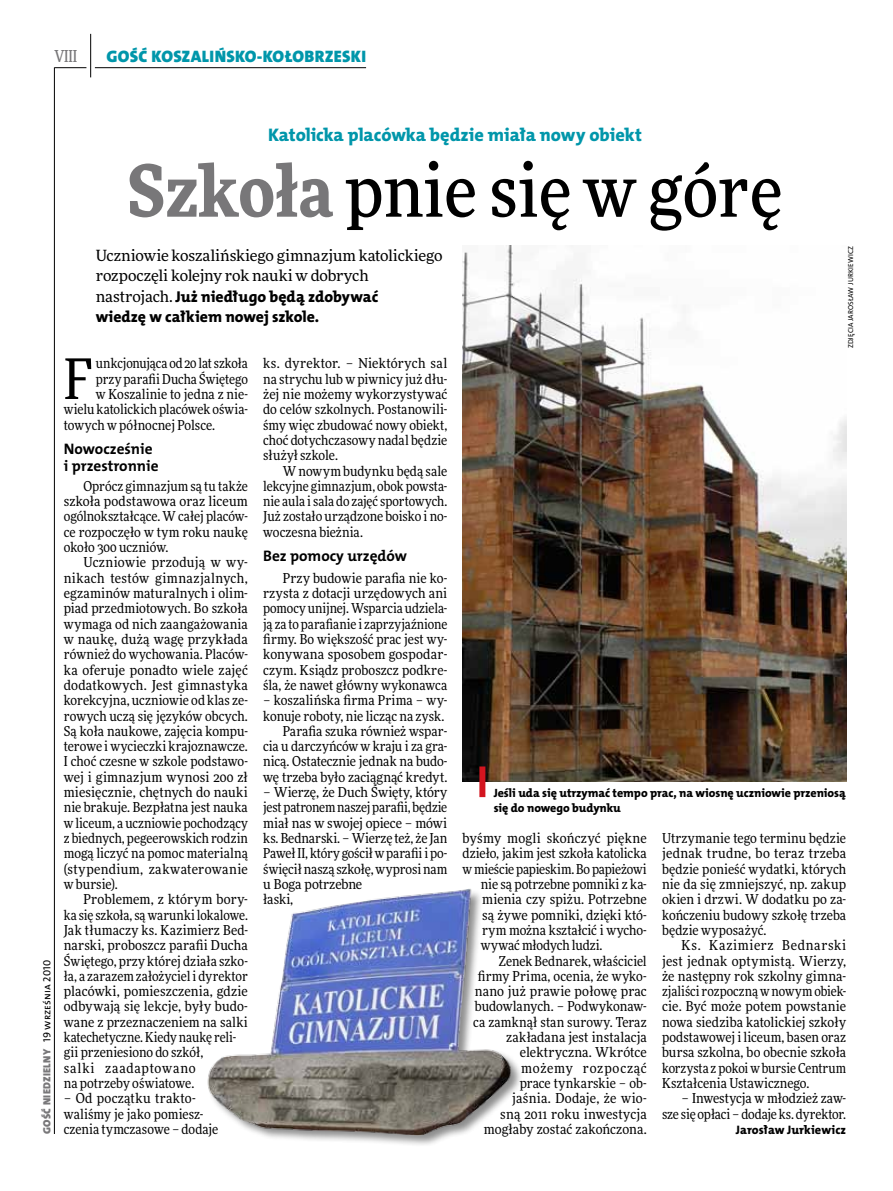
<style>
.page{position:relative;width:893px;height:1191px;background:#fff}
.page>*{position:absolute;margin:0;border:0;box-sizing:border-box;transform-origin:0 0}
.t1{font:500 72px "Freeday Narrow";color:#000}
.t2{font:55.95px "Freeday Narrow News";color:#000}
.t3{font:18.3px "The Mix HP8 Ex Bld";letter-spacing:-.005em;color:#0096aa}
.t4{font:16.65px "The Mix HP9 Blk";letter-spacing:.02em;color:#0096aa}
.t5{font:500 16.5px "Freeday Narrow";color:#787779;scale:.9 1}
.t6{font:15.75px/20.4px "The Mix HP8 Ex Bld";color:#000}
.t7{font:15.45px/20.4px "Freeday News";letter-spacing:-.01em;color:#000}
.t8{font:15.3px/17.7px "The Mix HP7 Bld";color:#000}
.t9{font:13.65px/15.3px "Freeday Narrow News";color:#000;text-align:justify}
.t10{font:13.65px "Freeday Narrow News";letter-spacing:.05em;color:#000}
.t11{font:12.3px "The Mix HP8 Ex Bld";letter-spacing:.005em;color:#000}
.t12{font:12px/15.3px "The Mix HP8 Ex Bld";letter-spacing:-.005em;color:#000}
.t13{font:10.5px "The Mix HP9 Blk";letter-spacing:.025em;color:#787779}
.t14{font:7.2px "The Mix HP5 Plain";letter-spacing:.015em;color:#000}
.s1{font-family:"The Mix HP5 Plain";color:#000}
.s2{font-weight:900;color:#787779}
.s3{font-family:"Freeday News";font-size:15.45px}
</style>
<div class="page">
<hr style="left:54px;top:67px;width:1px;height:1067px;background:#000">
<hr style="left:90px;top:34px;width:1px;height:43px;background:#000">
<hr style="left:54px;top:67px;width:32px;height:1px;background:#000">
<hr style="left:95px;top:67px;width:271px;height:1px;background:#000">
<img style="left:463px;top:246px;width:383px;height:536px">
<div style="left:207px;top:888px;width:316px;height:258px;background:#000;opacity:.45"></div>
<img style="left:207px;top:888px;width:316px;height:247px">
<div style="left:479px;top:766px;width:6px;height:31px;background:#d3151f"></div>
<p class="t5" style="left:54px;top:46px;width:27px">VIII</p>
<p class="t4" style="left:106px;top:46px;width:261px">GOŚĆ KOSZALIŃSKO-KOŁOBRZESKI</p>
<p class="t13" style="left:40px;top:1134px;width:175px;rotate:-90deg">GOŚĆ NIEDZIELNY <span class="s1">19 września 2010</span></p>
<h3 class="t3" style="left:268px;top:123px;width:375px">Katolicka placówka będzie miała nowy obiekt</h3>
<h1 class="t1" style="left:128px;top:146px;width:656px"><span class="s2">Szkoła</span> pnie się w górę</h1>
<p class="t7" style="left:96px;top:245px;width:348px">Uczniowie koszalińskiego gimnazjum katolickiego rozpoczęli kolejny rok nauki w dobrych</p>
<p class="t6" style="left:96px;top:286px;width:284px"><span class="s3">nastrojach.</span> Już niedługo będą zdobywać wiedzę w całkiem nowej szkole.</p>
<p class="t14" style="left:846px;top:348px;width:104px;rotate:-90deg">zdj ęcia Jarosław Jurkiewicz</p>
<h2 class="t2" style="left:64px;top:345px;width:30px">F</h2>
<p class="t9" style="left:96px;top:356px;width:153px">unkcjonująca od 20 lat szkoła</p>
<p class="t9" style="left:96px;top:371px;width:153px">przy parafii Ducha Świętego</p>
<p class="t9" style="left:96px;top:386px;width:153px">w Koszalinie to jedna z nie-</p>
<p class="t9" style="left:64px;top:401px;width:186px">wielu katolickich placówek oświa-</p>
<p class="t9" style="left:64px;top:417px;width:153px">towych w północnej Polsce.</p>
<p class="t8" style="left:64px;top:440px;width:96px">Nowocześnie i przestronnie</p>
<p class="t9" style="left:64px;top:478px;width:186px;text-indent:20px">Oprócz gimnazjum są tu także szkoła podstawowa oraz liceum ogólnokształcące. W całej placów&shy;ce rozpoczęło w tym roku naukę około 300 uczniów.</p>
<p class="t9" style="left:64px;top:555px;width:186px;text-indent:20px">Uczniowie przodują w wy&shy;nikach testów gimnazjalnych, egzaminów maturalnych i olim&shy;piad przedmiotowych. Bo szkoła wymaga od nich zaangażowania w naukę, dużą wagę przykłada również do wychowania. Placów&shy;ka oferuje ponadto wiele zajęć dodatkowych. Jest gimnastyka korekcyjna, uczniowie od klas ze&shy;rowych uczą się języków obcych.<br>Są koła naukowe, zajęcia kompu&shy;terowe i wycieczki krajoznawcze.<br>I choć czesne w szkole podstawo&shy;wej i gimnazjum wynosi 200 zł miesięcznie, chętnych do nauki nie brakuje. Bezpłatna jest nauka w liceum, a uczniowie pochodzący z biednych, pegeerowskich rodzin mogą liczyć na pomoc materialną (stypendium, zakwaterowanie w bursie).</p>
<p class="t9" style="left:64px;top:891px;width:186px;text-align:left;text-indent:20px">Problemem, z którym bory&shy;ka się szkoła, są warunki lokalowe.<br>Jak tłumaczy ks. Kazimierz Bed&shy;narski, proboszcz parafii Ducha<br>Świętego, przy której działa szko&shy;ła, a zarazem założyciel i dyrektor placówki, pomieszczenia, gdzie odbywają się lekcje, były budo&shy;wane z przeznaczeniem na salki katechetyczne. Kiedy naukę reli&shy;gii przeniesiono do szkół,<br>salki zaadaptowano<br>na potrzeby oświatowe.</p>
<p class="t9" style="left:64px;top:1090px;width:156px;text-align:left">– Od początku trakto&shy;waliśmy je jako pomiesz&shy;czenia tymczasowe – dodaje</p>
<p class="t9" style="left:263px;top:356px;width:186px">ks. dyrektor. – Niektórych sal na strychu lub w piwnicy już dłu&shy;żej nie możemy wykorzystywać do celów szkolnych. Postanowili&shy;śmy więc zbudować nowy obiekt, choć dotychczasowy nadal będzie służył szkole.</p>
<p class="t9" style="left:263px;top:463px;width:186px;text-indent:20px">W nowym budynku będą sale lekcyjne gimnazjum, obok powsta&shy;nie aula i sala do zajęć sportowych.<br>Już zostało urządzone boisko i no&shy;woczesna bieżnia.</p>
<p class="t8" style="left:263px;top:547px;width:145px">Bez pomocy urzędów</p>
<p class="t9" style="left:263px;top:570px;width:186px;text-indent:20px">Przy budowie parafia nie ko&shy;rzysta z dotacji urzędowych ani pomocy unijnej. Wsparcia udziela&shy;ją za to parafianie i zaprzyjaźnione firmy. Bo większość prac jest wy&shy;konywana sposobem gospodar&shy;czym. Ksiądz proboszcz podkre&shy;śla, że nawet główny wykonawca</p>
<p class="t9" style="left:263px;top:692px;width:186px;text-align:right">– koszalińska firma Prima – wy&shy;konuje roboty, nie licząc na zysk.<br>Parafia szuka również wspar-<br>cia u darczyńców w kraju i za gra&shy;nicą. Ostatecznie jednak na budo&shy;wę trzeba było zaciągnąć kredyt.</p>
<p class="t9" style="left:263px;top:784px;width:186px;text-align:left">– Wierzę, że Duch Święty, który jest patronem naszej parafii, będzie miał nas w swojej opiece – mówi ks. Bednarski. – Wierzę też, że Jan<br>Paweł II, który gościł w parafii i po&shy;święcił naszą szkołę, wyprosi nam u Boga potrzebne<br>łaski,</p>
<p class="t12" style="left:494px;top:785px;width:354px">Jeśli uda się utrzymać tempo prac, na wiosnę uczniowie przeniosą się do nowego budynku</p>
<p class="t9" style="left:463px;top:830px;width:186px">byśmy mogli skończyć piękne</p>
<p class="t9" style="left:463px;top:845px;width:186px">dzieło, jakim jest szkoła katolicka</p>
<p class="t9" style="left:463px;top:861px;width:186px">w mieście papieskim. Bo papieżowi</p>
<p class="t9" style="left:481px;top:876px;width:167px">nie są potrzebne pomniki z ka-</p>
<p class="t9" style="left:482px;top:891px;width:166px">mienia czy spiżu. Potrzebne</p>
<p class="t9" style="left:482px;top:907px;width:166px">są żywe pomniki, dzięki któ-</p>
<p class="t9" style="left:482px;top:922px;width:166px">rym można kształcić i wycho-</p>
<p class="t9" style="left:481px;top:937px;width:123px">wywać młodych ludzi.</p>
<p class="t9" style="left:499px;top:953px;width:149px">Zenek Bednarek, właściciel</p>
<p class="t9" style="left:478px;top:968px;width:170px">firmy Prima, ocenia, że wyko-</p>
<p class="t9" style="left:475px;top:983px;width:173px">nano już prawie połowę prac</p>
<p class="t9" style="left:475px;top:998px;width:173px">budowlanych. – Podwykonaw-</p>
<p class="t9" style="left:473px;top:1014px;width:175px">ca zamknął stan surowy. Teraz</p>
<p class="t9" style="left:506px;top:1029px;width:142px">zakładana jest instalacja</p>
<p class="t9" style="left:520px;top:1044px;width:128px">elektryczna. Wkrótce</p>
<p class="t10" style="left:521px;top:1059px;width:127px">możemy rozpocząć</p>
<p class="t9" style="left:520px;top:1075px;width:128px">prace tynkarskie – ob-</p>
<p class="t9" style="left:512px;top:1090px;width:136px">jaśnia. Dodaje, że wio-</p>
<p class="t9" style="left:500px;top:1106px;width:148px">sną 2011 roku inwestycja</p>
<p class="t9" style="left:484px;top:1121px;width:164px">mogłaby zostać zakończona.</p>
<p class="t9" style="left:662px;top:830px;width:186px">Utrzymanie tego terminu będzie jednak trudne, bo teraz trzeba będzie ponieść wydatki, których nie da się zmniejszyć, np. zakup okien i drzwi. W dodatku po za&shy;kończeniu budowy szkołę trzeba będzie wyposażyć.</p>
<p class="t9" style="left:662px;top:937px;width:186px;text-indent:20px">Ks. Kazimierz Bednarski jest jednak optymistą. Wierzy, że następny rok szkolny gimna&shy;zjaliści rozpoczną w nowym obiek&shy;cie. Być może potem powstanie nowa siedziba katolickiej szkoły podstawowej i liceum, basen oraz bursa szkolna, bo obecnie szkoła korzysta z pokoi w bursie Centrum Kształcenia Ustawicznego.</p>
<p class="t9" style="left:662px;top:1090px;width:186px;text-align:right">– Inwestycja w młodzież zaw&shy;sze się opłaci – dodaje ks. dyrektor.</p>
<p class="t11" style="left:736px;top:1122px;width:112px">Jarosław Jurkiewicz</p>
</div>
